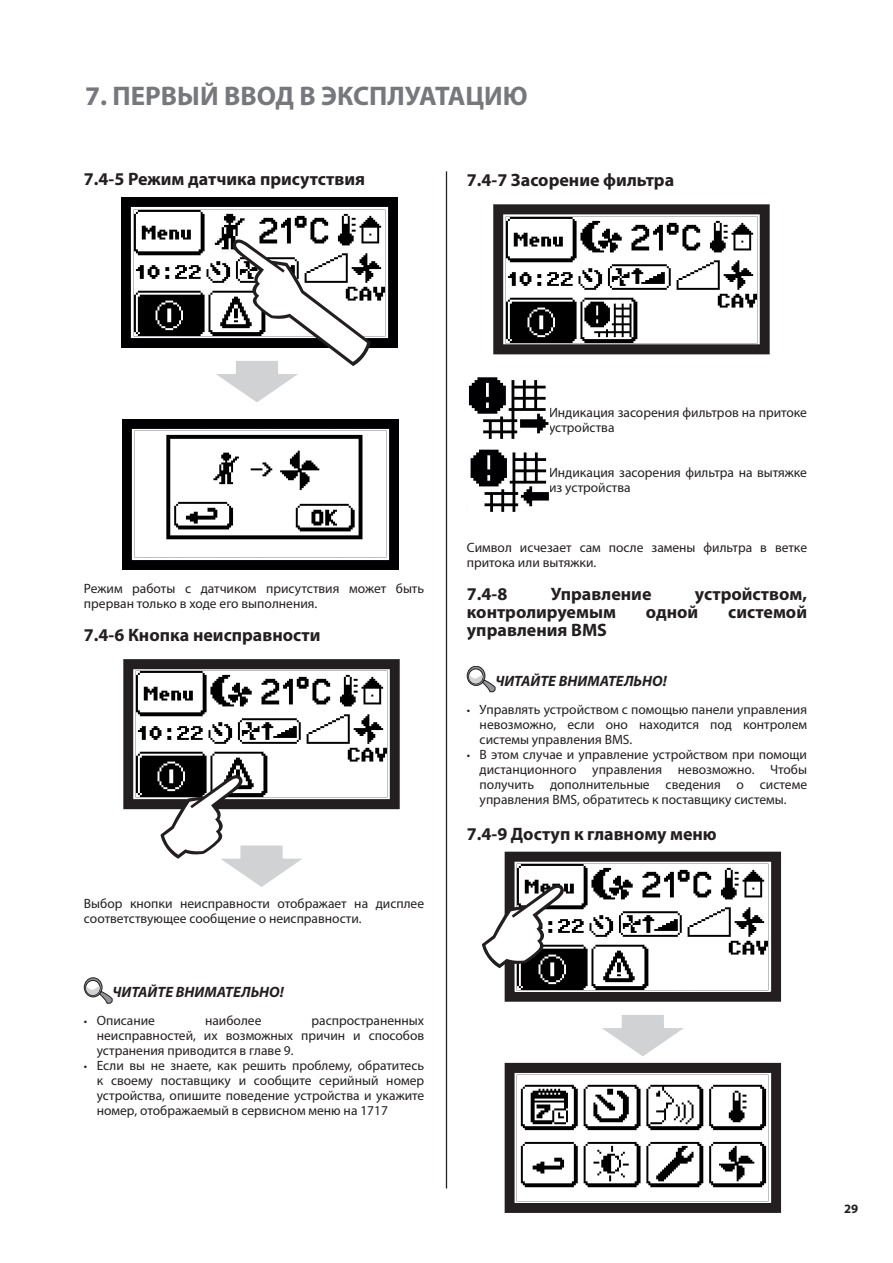
<style>
.page{position:relative;width:893px;height:1263px;background:#fff}
.page>*{position:absolute;margin:0;border:0;box-sizing:border-box;transform-origin:0 0}
.obsah1{font:700 27px "Myriad Pro";color:#76787b}
.obsah1_2_1{font:700 18px "Myriad Pro";color:#231f20}
.upozor{font:italic 700 15px "Myriad Pro";color:#231f20}
.Text{font:13.5px/15px "Myriad Pro";color:#231f20}
.t1{font:700 12.75px "Myriad Pro";color:#231f20}
.s1{font-size:12px}
</style>
<div class="page">
<svg style="left:84px;top:978px;width:18px;height:19px"></svg>
<div style="left:84px;top:977px;width:18px;height:20px;border:1px solid #231f20;border-radius:50%"></div>
<svg style="left:86px;top:980px;width:14px;height:15px"></svg>
<div style="left:85px;top:980px;width:15px;height:15px;border:1px solid #231f20;border-radius:50%"></div>
<svg style="left:86px;top:984px;width:26px;height:19px"></svg>
<svg style="left:467px;top:666px;width:18px;height:19px"></svg>
<div style="left:467px;top:666px;width:18px;height:20px;border:1px solid #231f20;border-radius:50%"></div>
<div style="left:468px;top:669px;width:15px;height:15px;border:1px solid #231f20;border-radius:50%"></div>
<svg style="left:469px;top:672px;width:26px;height:20px"></svg>
<img style="left:121px;top:198px;width:277px;height:150px">
<img style="left:122px;top:419px;width:277px;height:150px">
<img style="left:132px;top:208px;width:254px;height:129px">
<img style="left:133px;top:430px;width:254px;height:129px">
<div style="left:208px;top:214px;width:45px;height:37px;background:#fff"></div>
<img style="left:213px;top:212px;width:34px;height:27px">
<svg style="left:208px;top:239px;width:163px;height:163px"></svg>
<hr style="left:446px;top:171px;width:1px;height:1017px;background:#231f20">
<svg style="left:123px;top:659px;width:277px;height:228px"></svg>
<svg style="left:493px;top:204px;width:277px;height:150px"></svg>
<img style="left:468px;top:377px;width:81px;height:62px">
<img style="left:469px;top:449px;width:80px;height:63px">
<svg style="left:505px;top:1015px;width:276px;height:198px"></svg>
<img style="left:515px;top:1073px;width:254px;height:129px">
<svg style="left:482px;top:852px;width:299px;height:150px"></svg>
<p class="obsah1" style="left:85px;top:79px;width:444px">7. ПЕРВЫЙ ВВОД В ЭКСПЛУАТАЦИЮ</p>
<p class="obsah1_2_1" style="left:84px;top:168px;width:283px">7.4-5 Режим датчика присутствия</p>
<p class="obsah1_2_1" style="left:467px;top:168px;width:209px">7.4-7 Засорение фильтра</p>
<p class="Text" style="left:84px;top:581px;width:342px">Режим работы с датчиком присутствия может быть прерван только в ходе его выполнения.</p>
<p class="obsah1_2_1" style="left:84px;top:624px;width:238px">7.4-6 Кнопка неисправности</p>
<p class="Text" style="left:84px;top:896px;width:342px">Выбор кнопки неисправности отображает на дисплее соответствующее сообщение о неисправности.</p>
<p class="upozor" style="left:112px;top:982px;width:173px">ЧИТАЙТЕ ВНИМАТЕЛЬНО!</p>
<p class="Text" style="left:84px;top:1013px;width:73px"><span class="s1">•</span> Описание</p>
<p class="Text" style="left:205px;top:1013px;width:58px">наиболее</p>
<p class="Text" style="left:97px;top:1013px;width:329px;text-align:justify;text-indent:215px">распространенных неисправностей, их возможных причин и способов устранения приводится в главе 9.</p>
<p class="Text" style="left:97px;top:1058px;width:329px;text-align:justify;text-indent:-13px"><span class="s1">•</span> Если вы не знаете, как решить проблему, обратитесь к своему поставщику и сообщите серийный номер устройства, опишите поведение устройства и укажите номер, отображаемый в сервисном меню на 1717</p>
<p class="Text" style="left:549px;top:405px;width:260px">Индикация засорения фильтров на притоке устройства</p>
<p class="Text" style="left:549px;top:465px;width:260px">Индикация засорения фильтра на вытяжке из устройства</p>
<p class="Text" style="left:467px;top:540px;width:342px">Символ исчезает сам после замены фильтра в ветке притока или вытяжки.</p>
<p class="obsah1_2_1" style="left:467px;top:582px;width:42px">7.4-8</p>
<p class="obsah1_2_1" style="left:551px;top:582px;width:102px">Управление</p>
<p class="obsah1_2_1" style="left:695px;top:582px;width:114px">устройством,</p>
<p class="obsah1_2_1" style="left:467px;top:600px;width:151px">контролируемым</p>
<p class="obsah1_2_1" style="left:646px;top:600px;width:54px">одной</p>
<p class="obsah1_2_1" style="left:728px;top:600px;width:80px">системой</p>
<p class="obsah1_2_1" style="left:467px;top:618px;width:142px">управления BMS</p>
<p class="upozor" style="left:495px;top:671px;width:173px">ЧИТАЙТЕ ВНИМАТЕЛЬНО!</p>
<p class="Text" style="left:480px;top:702px;width:329px;text-align:justify;text-indent:-13px"><span class="s1">•</span> Управлять устройством с помощью панели управления невозможно, если оно находится под контролем системы управления BMS.</p>
<p class="Text" style="left:480px;top:747px;width:329px;text-align:justify;text-indent:-13px"><span class="s1">•</span> В этом случае и управление устройством при помощи дистанционного управления невозможно. Чтобы получить дополнительные сведения о системе управления BMS, обратитесь к поставщику системы.</p>
<p class="obsah1_2_1" style="left:467px;top:822px;width:251px">7.4-9 Доступ к главному меню</p>
<p class="t1" style="left:844px;top:1200px;width:16px">29</p>
</div>
